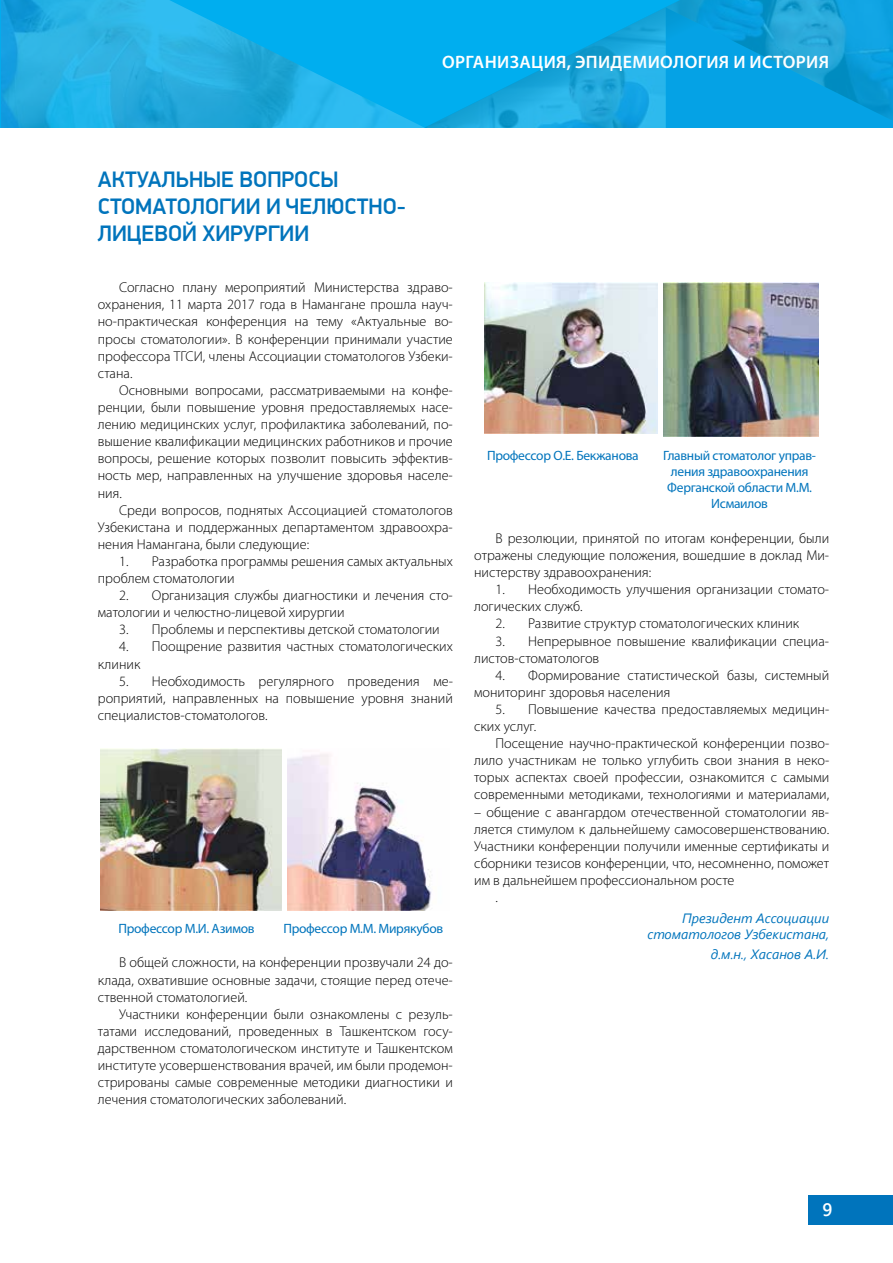
<style>
.page{position:relative;width:893px;height:1263px;background:#fff}
.page>*{position:absolute;margin:0;border:0;box-sizing:border-box;transform-origin:0 0}
.t1{font:500 22.5px/27px "PF Din Display Pro";color:#0074bc}
.t2{font:600 18px "Myriad Pro";letter-spacing:.02em;color:#fff}
.t3{font:600 18px "Segoe UI";color:#fff}
.t4{font:300 14.25px/17.1px "Myriad Pro";color:#000;text-align:justify}
.t5{font:13.5px/16.2px "Myriad Pro";letter-spacing:-.02em;color:#0074bc;text-align:center}
.t6{font:italic 13.5px/16.2px "Segoe UI";color:#0074bc;text-align:right}
</style>
<div class="page">
<hr style="left:0;top:0;width:1px;height:128px;background:#00aeef">
<svg style="left:425px;top:0;width:468px;height:128px;background:#0da6e2"></svg>
<img style="left:1px;top:0;width:424px;height:128px">
<div style="left:808px;top:1195px;width:85px;height:30px;background:#0074bc"></div>
<img style="left:101px;top:748px;width:180px;height:162px">
<img style="left:287px;top:754px;width:145px;height:156px">
<img style="left:485px;top:282px;width:172px;height:152px">
<img style="left:663px;top:282px;width:156px;height:155px">
<p class="t2" style="left:442px;top:50px;width:388px">Организация, эпидемиология и история</p>
<h1 class="t1" style="left:98px;top:166px;width:310px">АКТУАЛЬНЫЕ ВОПРОСЫ<br>СТОМАТОЛОГИИ И ЧЕЛЮСТНО-<br>ЛИЦЕВОЙ ХИРУРГИИ</h1>
<p class="t4" style="left:98px;top:279px;width:357px;text-indent:21px">Согласно плану мероприятий Министерства здраво&shy;охранения, 11 марта 2017 года в Намангане прошла науч&shy;но-практическая конференция на тему «Актуальные во&shy;просы стоматологии». В конференции принимали участие профессора ТГСИ, члены Ассоциации стоматологов Узбеки&shy;стана.</p>
<p class="t4" style="left:98px;top:382px;width:357px;text-indent:21px">Основными вопросами, рассматриваемыми на конфе&shy;ренции, были повышение уровня предоставляемых насе&shy;лению медицинских услуг, профилактика заболеваний, по&shy;вышение квалификации медицинских работников и прочие вопросы, решение которых позволит повысить эффектив&shy;ность мер, направленных на улучшение здоровья населе&shy;ния.</p>
<p class="t4" style="left:98px;top:501px;width:357px;text-indent:21px">Среди вопросов, поднятых Ассоциацией стоматологов Узбекистана и поддержанных департаментом здравоохра&shy;нения Намангана, были следующие:</p>
<p class="t4" style="left:98px;top:553px;width:357px;text-indent:21px">1. Разработка программы решения самых актуальных проблем стоматологии</p>
<p class="t4" style="left:98px;top:587px;width:357px;text-indent:21px">2. Организация службы диагностики и лечения сто&shy;матологии и челюстно-лицевой хирургии</p>
<p class="t4" style="left:119px;top:621px;width:322px">3. Проблемы и перспективы детской стоматологии</p>
<p class="t4" style="left:98px;top:638px;width:357px;text-indent:21px">4. Поощрение развития частных стоматологических клиник</p>
<p class="t4" style="left:98px;top:672px;width:357px;text-indent:21px">5. Необходимость регулярного проведения ме&shy;роприятий, направленных на повышение уровня знаний специалистов-стоматологов.</p>
<p class="t5" style="left:118px;top:920px;width:138px">Профессор М.И. Азимов</p>
<p class="t5" style="left:283px;top:920px;width:162px">Профессор М.М. Мирякубов</p>
<p class="t4" style="left:98px;top:954px;width:357px;text-indent:21px">В общей сложности, на конференции прозвучали 24 до&shy;клада, охватившие основные задачи, стоящие перед отече&shy;ственной стоматологией.</p>
<p class="t4" style="left:98px;top:1006px;width:357px;text-indent:21px">Участники конференции были ознакомлены с резуль&shy;татами исследований, проведенных в Ташкентском госу&shy;дарственном стоматологическом институте и Ташкентском институте усовершенствования врачей, им были продемон&shy;стрированы самые современные методики диагностики и лечения стоматологических заболеваний.</p>
<p class="t5" style="left:487px;top:447px;width:153px">Профессор О.Е. Бекжанова</p>
<p class="t5" style="left:663px;top:447px;width:154px">Главный стоматолог управ&shy;ления здравоохранения<br>Ферганской области М.М.<br>Исмаилов</p>
<p class="t4" style="left:474px;top:530px;width:357px;text-indent:21px">В резолюции, принятой по итогам конференции, были отражены следующие положения, вошедшие в доклад Ми&shy;нистерству здравоохранения:</p>
<p class="t4" style="left:474px;top:581px;width:357px;text-indent:21px">1. Необходимость улучшения организации стомато&shy;логических служб.</p>
<p class="t4" style="left:495px;top:615px;width:305px">2. Развитие структур стоматологических клиник</p>
<p class="t4" style="left:474px;top:632px;width:357px;text-indent:21px">3. Непрерывное повышение квалификации специа&shy;листов-стоматологов</p>
<p class="t4" style="left:474px;top:667px;width:357px;text-indent:21px">4. Формирование статистической базы, системный мониторинг здоровья населения</p>
<p class="t4" style="left:474px;top:701px;width:357px;text-indent:21px">5. Повышение качества предоставляемых медицин&shy;ских услуг.</p>
<p class="t4" style="left:474px;top:735px;width:357px;text-indent:21px">Посещение научно-практической конференции позво&shy;лило участникам не только углубить свои знания в неко&shy;торых аспектах своей профессии, ознакомится с самыми современными методиками, технологиями и материалами,</p>
<p class="t4" style="left:474px;top:803px;width:357px">– общение с авангардом отечественной стоматологии яв-</p>
<p class="t4" style="left:474px;top:821px;width:357px">ляется стимулом к дальнейшему самосовершенствованию.</p>
<p class="t4" style="left:474px;top:838px;width:357px">Участники конференции получили именные сертификаты и</p>
<p class="t4" style="left:474px;top:855px;width:357px">сборники тезисов конференции, что, несомненно, поможет</p>
<p class="t4" style="left:474px;top:872px;width:262px">им в дальнейшем профессиональном росте</p>
<p class="t4" style="left:495px;top:889px;width:4px">.</p>
<p class="t6" style="left:647px;top:909px;width:183px">Президент Ассоциации стоматологов Узбекистана,</p>
<p class="t6" style="left:711px;top:946px;width:120px">д.м.н., Хасанов А.И.</p>
<p class="t3" style="left:823px;top:1197px;width:11px">9</p>
</div>
